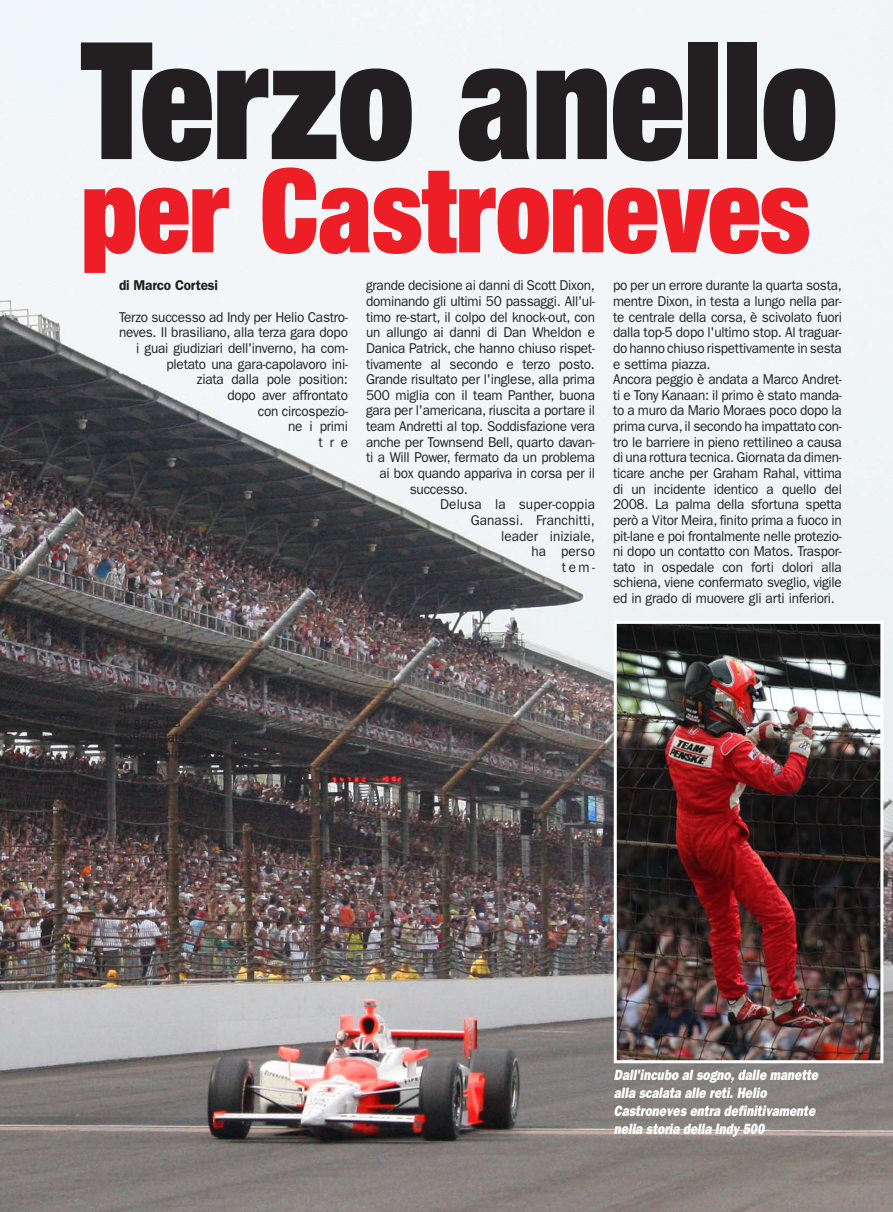
<style>
.page{position:relative;width:893px;height:1212px;background:#fff}
.page>*{position:absolute;margin:0;border:0;box-sizing:border-box;transform-origin:0 0}
.t1{font:900 condensed 163.2px "Helvetica Neue LT Std";color:#231f20;scale:.93 1}
.t2{font:900 condensed 116.55px "Helvetica Neue LT Std";color:#ed1e25;scale:.93 1}
.t3{font:italic 15px/18px "ITC Franklin Gothic Std Hvy";color:#fff;scale:.8 1}
.t4{font:14.25px/15.6px "ITC Franklin Gothic Std";letter-spacing:-.02em;color:#231f20;scale:.95 1}
.t5{font:14.25px "ITC Franklin Gothic Std";letter-spacing:.005em;color:#231f20;scale:.95 1}
.t6{font:600 14.25px "ITC Franklin Gothic Std";letter-spacing:-.02em;color:#231f20;scale:.95 1}
</style>
<div class="page">
<img style="left:0;top:0;width:893px;height:1212px">
<img style="left:618px;top:625px;width:261px;height:434px">
<div style="left:614px;top:621px;width:269px;height:442px;border:3px solid #fff"></div>
<h1 class="t1" style="left:81px;top:42px;width:814px">Terzo anello</h1>
<h2 class="t2" style="left:81px;top:169px;width:785px">per Castroneves</h2>
<p class="t6" style="left:119px;top:281px;width:105px">di Marco Cortesi</p>
<p class="t4" style="left:119px;top:310px;width:242px;text-align:right">Terzo successo ad Indy per Helio Castro&shy;neves. Il brasiliano, alla terza gara dopo i guai giudiziari dell'inverno, ha com&shy;pletato una gara-capolavoro ini-<br>ziata dalla pole position:<br>dopo aver affrontato<br>con circospezio-<br>ne i primi<br>tre</p>
<p class="t4" style="left:366px;top:279px;width:243px">grande decisione ai danni di Scott Dixon,</p>
<p class="t4" style="left:366px;top:295px;width:243px">dominando gli ultimi 50 passaggi. All'ul-</p>
<p class="t4" style="left:366px;top:310px;width:243px">timo re-start, il colpo del knock-out, con</p>
<p class="t4" style="left:366px;top:326px;width:243px">un allungo ai danni di Dan Wheldon e</p>
<p class="t4" style="left:366px;top:342px;width:243px">Danica Patrick, che hanno chiuso rispet-</p>
<p class="t4" style="left:366px;top:357px;width:243px">tivamente al secondo e terzo posto.</p>
<p class="t4" style="left:366px;top:373px;width:243px">Grande risultato per l'inglese, alla prima</p>
<p class="t4" style="left:366px;top:388px;width:243px">500 miglia con il team Panther, buona</p>
<p class="t4" style="left:366px;top:404px;width:243px">gara per l'americana, riuscita a portare il</p>
<p class="t4" style="left:366px;top:420px;width:243px">team Andretti al top. Soddisfazione vera</p>
<p class="t4" style="left:366px;top:435px;width:243px">anche per Townsend Bell, quarto davan-</p>
<p class="t4" style="left:366px;top:451px;width:243px">ti a Will Power, fermato da un problema</p>
<p class="t4" style="left:379px;top:467px;width:228px">ai box quando appariva in corsa per il</p>
<p class="t4" style="left:410px;top:482px;width:63px">successo.</p>
<p class="t5" style="left:440px;top:499px;width:164px">Delusa la super-coppia</p>
<p class="t5" style="left:471px;top:515px;width:132px">Ganassi. Franchitti,</p>
<p class="t5" style="left:501px;top:531px;width:100px">leader iniziale,</p>
<p class="t4" style="left:531px;top:545px;width:68px">ha perso</p>
<p class="t4" style="left:562px;top:560px;width:36px">tem-</p>
<p class="t4" style="left:613px;top:279px;width:242px">po per un errore durante la quarta sosta, mentre Dixon, in testa a lungo nella par&shy;te centrale della corsa, è scivolato fuori dalla top-5 dopo l'ultimo stop. Al traguar&shy;do hanno chiuso rispettivamente in sesta e settima piazza.<br>Ancora peggio è andata a Marco Andret&shy;ti e Tony Kanaan: il primo è stato manda&shy;to a muro da Mario Moraes poco dopo la prima curva, il secondo ha impattato con&shy;tro le barriere in pieno rettilineo a causa di una rottura tecnica. Giornata da dimen&shy;ticare anche per Graham Rahal, vittima di un incidente identico a quello del 2008. La palma della sfortuna spetta però a Vitor Meira, finito prima a fuoco in pit-lane e poi frontalmente nelle protezio&shy;ni dopo un contatto con Matos. Traspor&shy;tato in ospedale con forti dolori alla schiena, viene confermato sveglio, vigile ed in grado di muovere gli arti inferiori.</p>
<p class="t4" style="left:119px;top:731px;width:89px">conquistato la leadership</p>
<p class="t4" style="left:202px;top:747px;width:24px">con</p>
<p class="t3" style="left:614px;top:1067px;width:260px">Dall'incubo al sogno, dalle manette alla scalata alle reti. Helio<br>Castroneves entra definitivamente nella storia della Indy 500</p>
</div>
